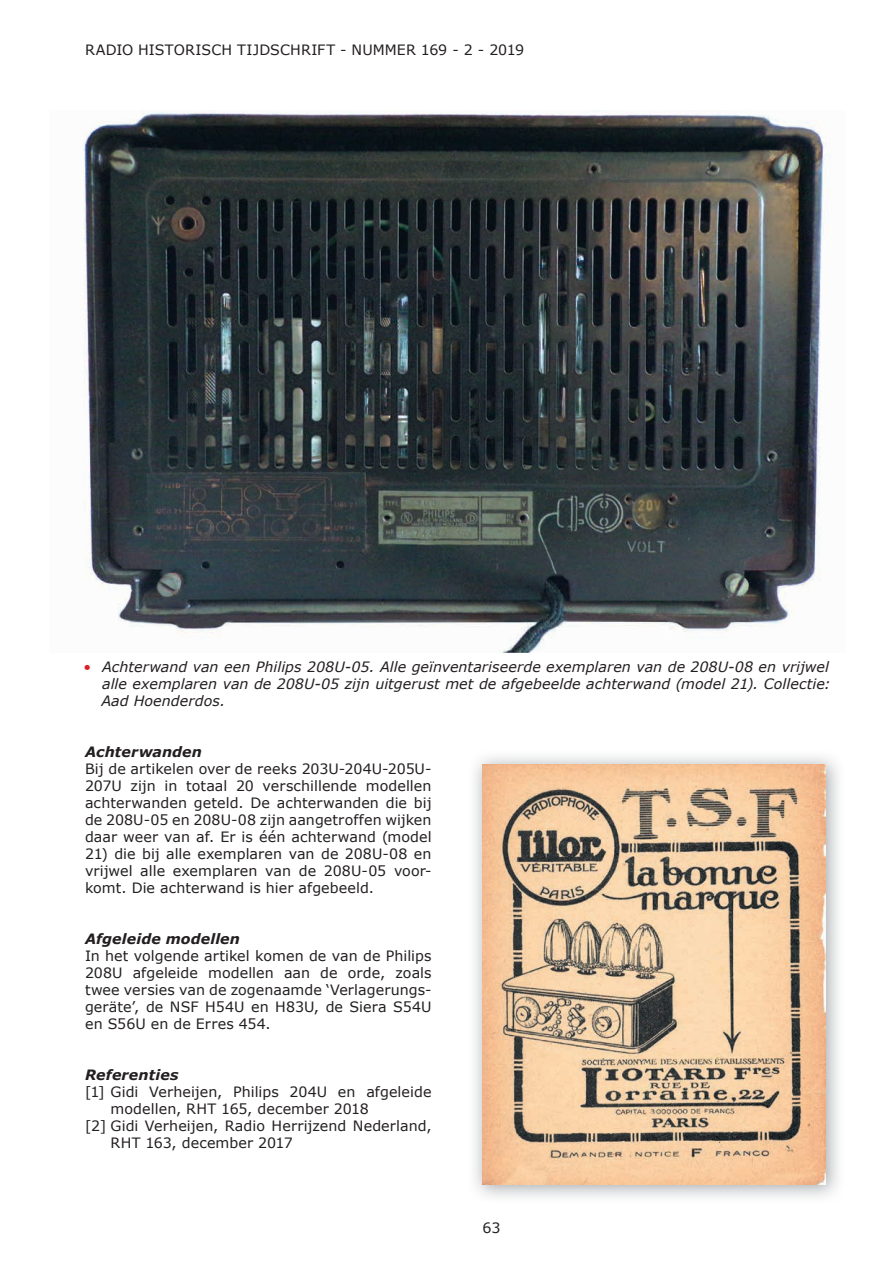
<style>
.page{position:relative;width:893px;height:1263px;background:#fff}
.page>*{position:absolute;margin:0;border:0;box-sizing:border-box;transform-origin:0 0}
.t1{font:14.25px/17px "Verdana";letter-spacing:.005em;color:#231f20;text-align:justify}
.t2{font:italic 14.25px/17px "Verdana";color:#231f20}
.t3{font:italic 700 14.25px "Verdana";letter-spacing:.005em;color:#231f20}
.s1{color:#da2128}
</style>
<div class="page">
<img style="left:83px;top:111px;width:750px;height:542px">
<img style="left:482px;top:764px;width:344px;height:420px">
<p class="t1" style="left:85px;top:42px;width:441px">RADIO HISTORISCH TIJDSCHRIFT - NUMMER 169 - 2 - 2019</p>
<p class="t2" style="left:101px;top:658px;width:731px;text-indent:-18px"><span class="s1">•</span> Achterwand van een Philips 208U-05. Alle geïnventariseerde exemplaren van de 208U-08 en vrijwel alle exemplaren van de 208U-05 zijn uitgerust met de afgebeelde achterwand (model 21). Collectie:<br>Aad Hoenderdos.</p>
<p class="t3" style="left:85px;top:742px;width:119px">Achterwanden</p>
<p class="t1" style="left:85px;top:760px;width:348px">Bij de artikelen over de reeks 203U-204U-205U-207U zijn in totaal 20 verschillende modellen achterwanden geteld. De achterwanden die bij de 208U-05 en 208U-08 zijn aangetroffen wijken daar weer van af. Er is één achterwand (model</p>
<p class="t1" style="left:85px;top:846px;width:348px">21) die bij alle exemplaren van de 208U-08 en vrijwel alle exemplaren van de 208U-05 voor&shy;komt. Die achterwand is hier afgebeeld.</p>
<p class="t3" style="left:85px;top:930px;width:156px">Afgeleide modellen</p>
<p class="t1" style="left:85px;top:948px;width:348px">In het volgende artikel komen de van de Philips 208U afgeleide modellen aan de orde, zoals twee versies van de zogenaamde ‘Verlagerungs&shy;geräte’, de NSF H54U en H83U, de Siera S54U en S56U en de Erres 454.</p>
<p class="t3" style="left:85px;top:1066px;width:95px">Referenties</p>
<p class="t1" style="left:85px;top:1084px;width:348px">[1] Gidi Verheijen, Philips 204U en afgeleide</p>
<p class="t1" style="left:111px;top:1101px;width:260px">modellen, RHT 165, december 2018</p>
<p class="t1" style="left:85px;top:1118px;width:348px">[2] Gidi Verheijen, Radio Herrijzend Nederland,</p>
<p class="t1" style="left:111px;top:1135px;width:184px">RHT 163, december 2017</p>
<p class="t1" style="left:483px;top:1220px;width:20px">63</p>
</div>
